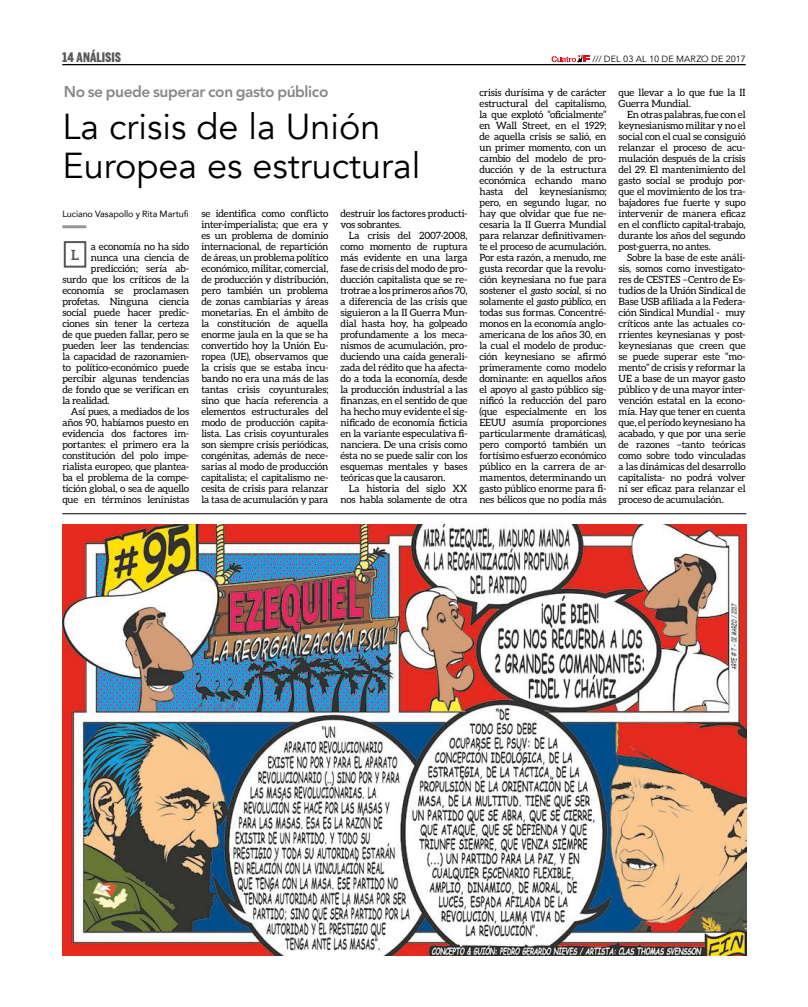
<style>
.page{position:relative;width:808px;height:1007px;background:#fff}
.page>*{position:absolute;margin:0;border:0;box-sizing:border-box;transform-origin:0 0}
.t1{font:36px/39.6px "Avenir";color:#000}
.t2{font:800 15.5px "Avenir LT Std";letter-spacing:-.025em;color:#878787}
.t3{font:700 14px "Aleo";color:#575756}
.t4{font:900 13px "Benton Sans Comp";letter-spacing:.005em;color:#575756}
.t5{font:10px/11px "Aleo";letter-spacing:-.015em;color:#000;text-align:justify}
.t6{font:9px "Avenir";letter-spacing:-.005em;color:#000}
.t7{font:9px "Avenir Next";letter-spacing:.01em;color:#000}
.s1{font-style:italic}
</style>
<div class="page">
<svg style="left:551px;top:54px;width:39px;height:8px"></svg>
<hr style="left:62px;top:64px;width:684px;height:1px;background:#000">
<img style="left:62px;top:524px;width:684px;height:431px">
<hr style="left:62px;top:513px;width:684px;height:1px;background:#000">
<hr style="left:62px;top:225px;width:24px;height:3px;background:#575756">
<div style="left:64px;top:241px;width:22px;height:26px;border:2px solid #575756"></div>
<h3 class="t4" style="left:62px;top:50px;width:60px">14 ANÁLISIS</h3>
<p class="t7" style="left:593px;top:51px;width:154px">/// DEL 03 AL 10 DE MARZO DE 2017</p>
<h2 class="t2" style="left:64px;top:82px;width:266px">No se puede superar con gasto público</h2>
<h1 class="t1" style="left:62px;top:107px;width:359px">La crisis de la Unión<br>Europea es estructural</h1>
<p class="t6" style="left:62px;top:206px;width:128px">Luciano Vasapollo y Rita Martufi</p>
<p class="t5" style="left:91px;top:240px;width:100px">a economía no ha sido</p>
<p class="t5" style="left:91px;top:251px;width:100px">nunca una ciencia de</p>
<p class="t5" style="left:91px;top:262px;width:100px">predicción; sería ab-</p>
<p class="t5" style="left:62px;top:273px;width:128px">surdo que los críticos de la</p>
<p class="t5" style="left:62px;top:284px;width:128px">economía se proclamasen</p>
<p class="t5" style="left:62px;top:295px;width:128px">profetas. Ninguna ciencia</p>
<p class="t5" style="left:62px;top:306px;width:128px">social puede hacer predic-</p>
<p class="t5" style="left:62px;top:317px;width:128px">ciones sin tener la certeza</p>
<p class="t5" style="left:62px;top:328px;width:128px">de que pueden fallar, pero se</p>
<p class="t5" style="left:62px;top:339px;width:128px">pueden leer las tendencias:</p>
<p class="t5" style="left:62px;top:350px;width:128px">la capacidad de razonamien-</p>
<p class="t5" style="left:62px;top:361px;width:128px">to político-económico puede</p>
<p class="t5" style="left:62px;top:372px;width:128px">percibir algunas tendencias</p>
<p class="t5" style="left:62px;top:383px;width:128px">de fondo que se verifican en</p>
<p class="t5" style="left:62px;top:394px;width:49px">la realidad.</p>
<p class="t5" style="left:71px;top:405px;width:120px">Así pues, a mediados de los</p>
<p class="t5" style="left:62px;top:416px;width:128px">años 90, habíamos puesto en</p>
<p class="t5" style="left:62px;top:427px;width:128px">evidencia dos factores im-</p>
<p class="t5" style="left:62px;top:438px;width:128px">portantes: el primero era la</p>
<p class="t5" style="left:62px;top:449px;width:128px">constitución del polo impe-</p>
<p class="t5" style="left:62px;top:460px;width:128px">rialista europeo, que plantea-</p>
<p class="t5" style="left:62px;top:471px;width:128px">ba el problema de la compe-</p>
<p class="t5" style="left:62px;top:482px;width:128px">tición global, o sea de aquello</p>
<p class="t5" style="left:62px;top:493px;width:128px">que en términos leninistas</p>
<p class="t5" style="left:201px;top:207px;width:129px">se identifica como conflicto inter-imperialista; que era y es un problema de dominio internacional, de repartición de áreas, un problema político económico, militar, comercial, de producción y distribución, pero también un problema de zonas cambiarias y áreas monetarias. En el ámbito de la constitución de aquella enorme jaula en la que se ha convertido hoy la Unión Eu&shy;ropea (UE), observamos que la crisis que se estaba incu&shy;bando no era una más de las tantas crisis coyunturales; sino que hacía referencia a elementos estructurales del modo de producción capita&shy;lista. Las crisis coyunturales son siempre crisis periódicas, congénitas, además de nece&shy;sarias al modo de producción capitalista; el capitalismo ne&shy;cesita de crisis para relanzar la tasa de acumulación y para</p>
<p class="t5" style="left:340px;top:207px;width:129px">destruir los factores producti&shy;vos sobrantes.</p>
<p class="t5" style="left:340px;top:229px;width:129px;text-indent:8px">La crisis del 2007-2008, como momento de ruptura más evidente en una larga fase de crisis del modo de pro&shy;ducción capitalista que se re&shy;trotrae a los primeros años 70, a diferencia de las crisis que siguieron a la II Guerra Mun&shy;dial hasta hoy, ha golpeado profundamente a los meca&shy;nismos de acumulación, pro&shy;duciendo una caída generali&shy;zada del rédito que ha afecta&shy;do a toda la economía, desde la producción industrial a las finanzas, en el sentido de que ha hecho muy evidente el sig&shy;nificado de economía ficticia en la variante especulativa fi&shy;nanciera. De una crisis como ésta no se puede salir con los esquemas mentales y bases teóricas que la causaron.</p>
<p class="t5" style="left:340px;top:482px;width:129px;text-align:right">La historia del siglo XX nos habla solamente de otra</p>
<h3 class="t3" style="left:71px;top:247px;width:9px">L</h3>
<p class="t5" style="left:479px;top:86px;width:129px">crisis durísima y de carácter estructural del capitalismo, la que explotó “oficialmente” en Wall Street, en el 1929; de aquella crisis se salió, en un primer momento, con un cambio del modelo de pro&shy;ducción y de la estructura económica echando mano hasta del keynesianismo; pero, en segundo lugar, no hay que olvidar que fue ne&shy;cesaria la II Guerra Mundial para relanzar definitivamen&shy;te el proceso de acumulación.<br>Por esta razón, a menudo, me gusta recordar que la revolu&shy;ción keynesiana no fue para sostener el <span class="s1">gasto social</span>, si no solamente el <span class="s1">gasto público</span>, en todas sus formas. Concentré&shy;monos en la economía anglo&shy;americana de los años 30, en la cual el modelo de produc&shy;ción keynesiano se afirmó primeramente como modelo dominante: en aquellos años el apoyo al gasto público sig&shy;nificó la reducción del paro (que especialmente en los EEUU asumía proporciones particularmente dramáticas), pero comportó también un fortísimo esfuerzo económico público en la carrera de ar&shy;mamentos, determinando un gasto público enorme para fi&shy;nes bélicos que no podía más</p>
<p class="t5" style="left:618px;top:86px;width:128px">que llevar a lo que fue la II<br>Guerra Mundial.</p>
<p class="t5" style="left:618px;top:108px;width:129px;text-indent:8px">En otras palabras, fue con el keynesianismo militar y no el social con el cual se consiguió relanzar el proceso de acu&shy;mulación después de la crisis del 29. El mantenimiento del gasto social se produjo por&shy;que el movimiento de los tra&shy;bajadores fue fuerte y supo intervenir de manera eficaz en el conflicto capital-trabajo, durante los años del segundo post-guerra, no antes.</p>
<p class="t5" style="left:618px;top:251px;width:129px;text-indent:9px">Sobre la base de este análi&shy;sis, somos como investigato&shy;res de CESTES –Centro de Es&shy;tudios de la Unión Sindical de Base USB afiliada a la Federa&shy;ción Sindical Mundial - muy críticos ante las actuales co&shy;rrientes keynesianas y post&shy;keynesianas que creen que se puede superar este “mo&shy;mento” de crisis y reformar la UE a base de un mayor gasto público y de una mayor inter&shy;vención estatal en la econo&shy;mía. Hay que tener en cuenta que, el período keynesiano ha acabado, y que por una serie de razones –tanto teóricas como sobre todo vinculadas a las dinámicas del desarrollo capitalista- no podrá volver ni ser eficaz para relanzar el proceso de acumulación.</p>
</div>
